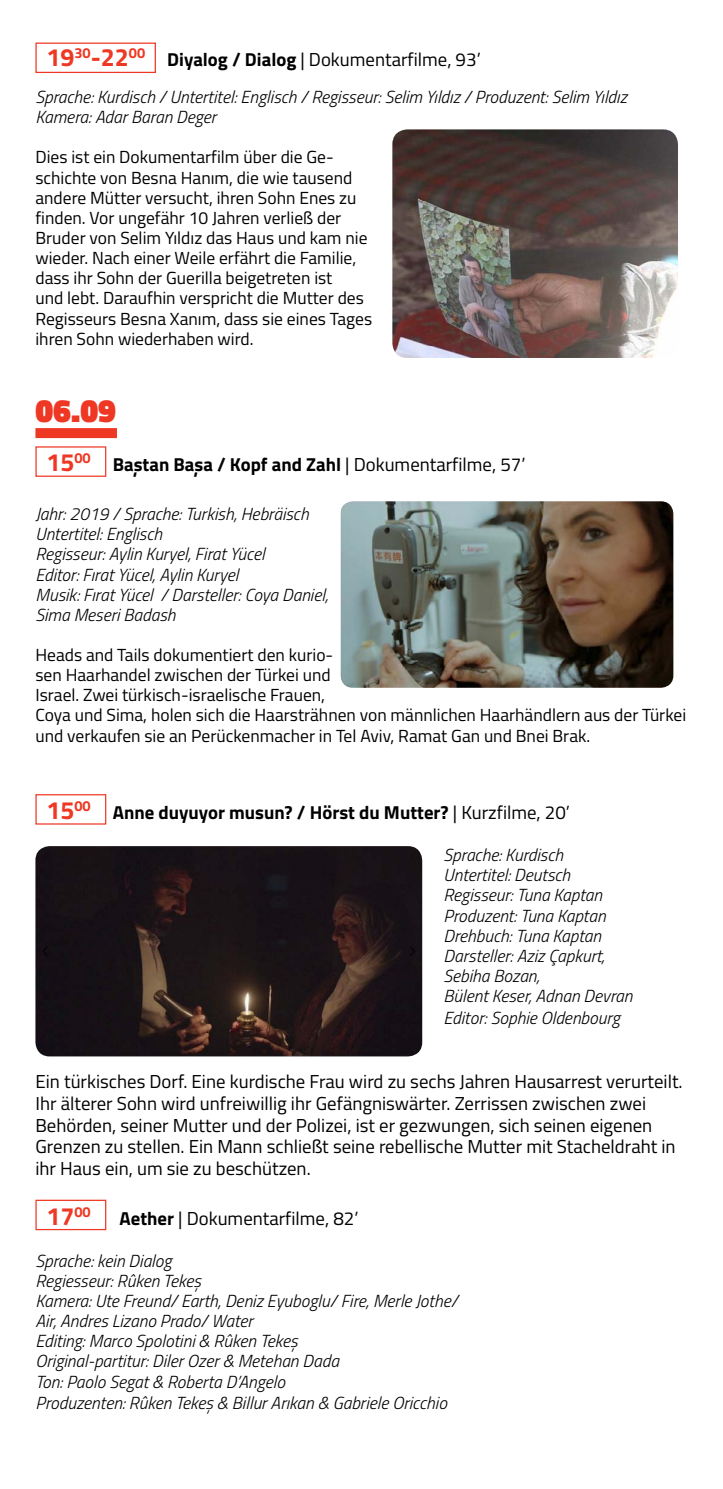
<style>
.page{position:relative;width:723px;height:1489px;background:#fff}
.page>*{position:absolute;margin:0;border:0;box-sizing:border-box;transform-origin:0 0}
.t1{font:900 32.5px "Titillium";color:#ee3824}
.t2{font:700 25px "Titillium";color:#ee3824}
.t3{font:18.75px/21.5px "Titillium";color:#000}
.t4{font:700 18.75px "Titillium";color:#000}
.t5{font:italic 300 17.5px/20.2px "Titillium";color:#000}
.t6{font:17.5px/20px "Titillium";color:#000}
.s1{font-weight:700;font-size:25px;color:#ee3824}
.s2{font-weight:700}
.s3{font-size:25px;color:#ee3824}
.s4{font-weight:400}
</style>
<div class="page">
<svg style="left:35px;top:42px;width:121px;height:31px"></svg>
<svg style="left:35px;top:446px;width:72px;height:31px"></svg>
<svg style="left:35px;top:794px;width:72px;height:31px"></svg>
<svg style="left:35px;top:1199px;width:72px;height:31px"></svg>
<img style="left:392px;top:129px;width:286px;height:229px">
<img style="left:340px;top:501px;width:333px;height:186px">
<div style="left:35px;top:428px;width:82px;height:10px;background:#ee3824"></div>
<img style="left:35px;top:846px;width:387px;height:210px">
<p class="t3" style="left:46px;top:48px;width:440px"><span class="s1">19</span><sup>30</sup><span class="s1">-22</span><sup>00</sup> <span class="s2">Diyalog / Dialog</span> | Dokumentarfilme, 93’′</p>
<p class="t5" style="left:35px;top:86px;width:593px">Sprache: Kurdisch / Untertitel: Englisch / Regisseur: Selim Yıldız / Produzent: Selim Yıldız<br>Kamera: Adar Baran Deger</p>
<p class="t6" style="left:35px;top:146px;width:338px">Dies ist ein Dokumentarfilm über die Ge&shy;schichte von Besna Hanım, die wie tausend andere Mütter versucht, ihren Sohn Enes zu finden. Vor ungefähr 10 Jahren verließ der Bruder von Selim Yıldız das Haus und kam nie wieder. Nach einer Weile erfährt die Familie, dass ihr Sohn der Guerilla beigetreten ist<br>und lebt. Daraufhin verspricht die Mutter des Regisseurs Besna Xanım, dass sie eines Tages ihren Sohn wiederhaben wird.</p>
<h1 class="t1" style="left:35px;top:387px;width:82px">06.09</h1>
<p class="t4" style="left:46px;top:450px;width:485px"><span class="s3">15</span><sup>00</sup> Baştan Başa / Kopf and Zahl <span class="s4">| Dokumentarfilme, 57’′</span></p>
<p class="t5" style="left:35px;top:503px;width:294px">Jahr: 2019 / Sprache: Turkish, Hebräisch Untertitel: Englisch<br>Regisseur: Aylin Kuryel, Firat Yücel<br>Editor: Fırat Yücel, Aylin Kuryel<br>Musik: Fırat Yücel / Darsteller: Coya Daniel, Sima Meseri Badash</p>
<p class="t6" style="left:35px;top:644px;width:652px">Heads and Tails dokumentiert den kurio-<br>sen Haarhandel zwischen der Türkei und<br>Israel. Zwei türkisch-israelische Frauen,<br>Coya und Sima, holen sich die Haarsträhnen von männlichen Haarhändlern aus der Türkei und verkaufen sie an Perückenmacher in Tel Aviv, Ramat Gan und Bnei Brak.</p>
<p class="t4" style="left:46px;top:798px;width:529px"><span class="s3">15</span><sup>00</sup> Anne duyuyor musun? / Hörst du Mutter? <span class="s4">| Kurzfilme, 20’′</span></p>
<p class="t5" style="left:443px;top:844px;width:190px">Sprache: Kurdisch<br>Untertitel: Deutsch<br>Regisseur: Tuna Kaptan<br>Produzent: Tuna Kaptan<br>Drehbuch: Tuna Kaptan<br>Darsteller: Aziz Çapkurt,<br>Sebiha Bozan,<br>Bülent Keser, Adnan Devran<br>Editor: Sophie Oldenbourg</p>
<p class="t3" style="left:35px;top:1070px;width:649px">Ein türkisches Dorf. Eine kurdische Frau wird zu sechs Jahren Hausarrest verurteilt.<br>Ihr älterer Sohn wird unfreiwillig ihr Gefängniswärter. Zerrissen zwischen zwei Behörden, seiner Mutter und der Polizei, ist er gezwungen, sich seinen eigenen Grenzen zu stellen. Ein Mann schließt seine rebellische Mutter mit Stacheldraht in ihr Haus ein, um sie zu beschützen.</p>
<h2 class="t2" style="left:46px;top:1196px;width:46px">17<sup>00</sup></h2>
<p class="t3" style="left:120px;top:1206px;width:245px"><span class="s2">Aether</span> | Dokumentarfilme, 82’′</p>
<p class="t5" style="left:35px;top:1249px;width:424px">Sprache: kein Dialog<br>Regiesseur: Rûken Tekeş<br>Kamera: Ute Freund/ Earth, Deniz Eyuboglu/ Fire, Merle Jothe/ Air, Andres Lizano Prado/ Water<br>Editing: Marco Spolotini &amp; Rûken Tekeş<br>Original-partitur: Diler Ozer &amp; Metehan Dada<br>Ton: Paolo Segat &amp; Roberta D’Angelo<br>Produzenten: Rûken Tekeş &amp; Billur Arıkan &amp; Gabriele Oricchio</p>
</div>
